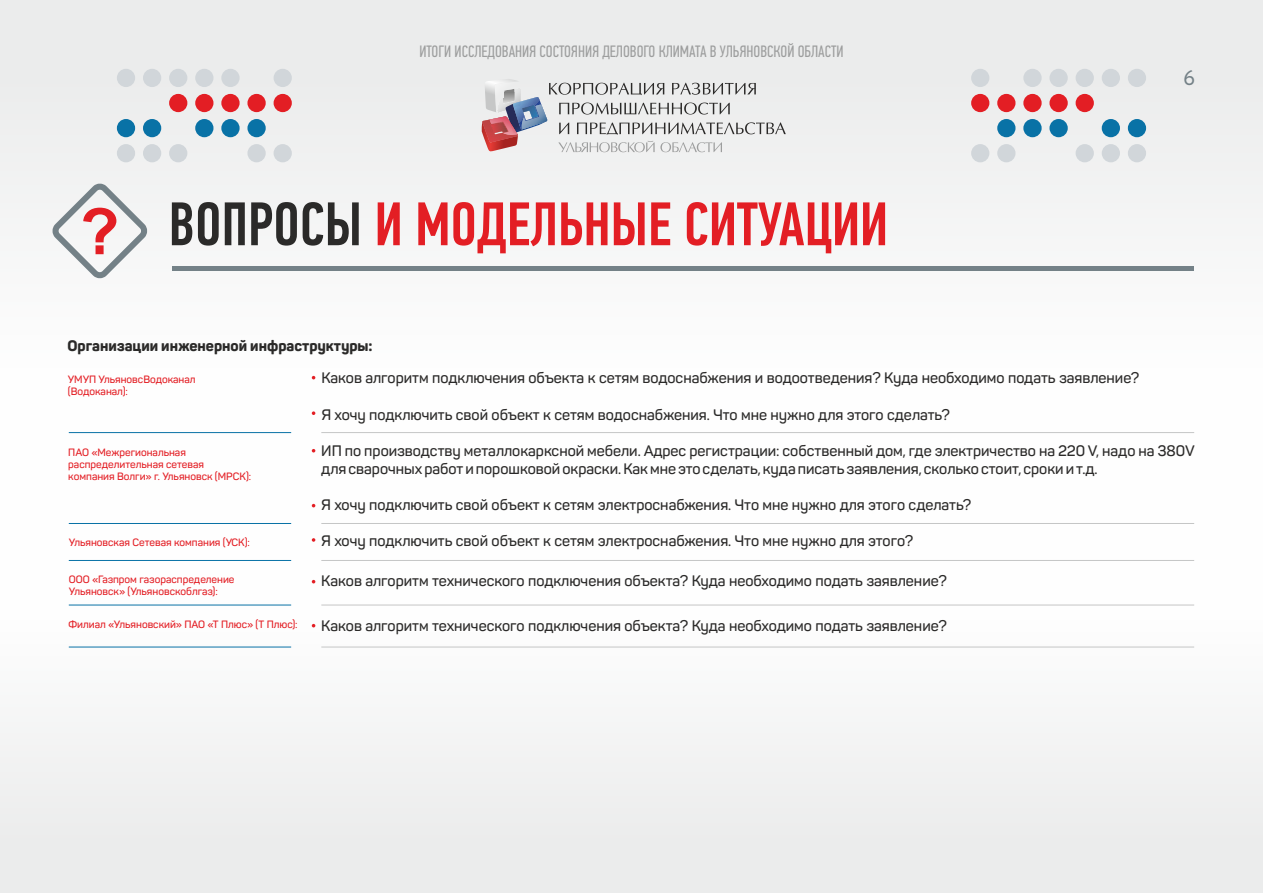
<style>
.page{position:relative;width:1263px;height:893px;background:#f7f7f7}
.page>*{position:absolute;margin:0;border:0;box-sizing:border-box;transform-origin:0 0}
.t1{font:500 61.5px "PF Din Text Comp Pro";color:#e31e24}
.t2{font:21px "Circe";color:#748187}
.t3{font:16.5px "PF Din Text Comp Pro";color:#9d9e9e}
.t4{font:600 15px/17.9px "Panton";color:#2b2a29}
.t5{font:800 15px "Panton";color:#2b2a29}
.t6{font:600 10.5px/12px "Panton";color:#e31e24}
.s1{color:#2b2a29}
</style>
<div class="page">
<svg style="left:481px;top:79px;width:305px;height:73px"></svg>
<div style="left:274px;top:69px;width:18px;height:18px;background:#d1d6da;border-radius:50%"></div>
<div style="left:274px;top:94px;width:18px;height:18px;background:#e31e24;border-radius:50%"></div>
<div style="left:247px;top:94px;width:19px;height:18px;background:#e31e24;border-radius:50%"></div>
<div style="left:247px;top:119px;width:19px;height:18px;background:#0972a6;border-radius:50%"></div>
<div style="left:221px;top:119px;width:19px;height:18px;background:#0972a6;border-radius:50%"></div>
<div style="left:274px;top:144px;width:18px;height:18px;background:#d1d6da;border-radius:50%"></div>
<div style="left:247px;top:144px;width:19px;height:18px;background:#d1d6da;border-radius:50%"></div>
<div style="left:169px;top:144px;width:18px;height:18px;background:#d1d6da;border-radius:50%"></div>
<div style="left:143px;top:144px;width:18px;height:18px;background:#d1d6da;border-radius:50%"></div>
<div style="left:117px;top:144px;width:18px;height:18px;background:#d1d6da;border-radius:50%"></div>
<div style="left:195px;top:119px;width:18px;height:18px;background:#0972a6;border-radius:50%"></div>
<div style="left:143px;top:119px;width:18px;height:18px;background:#0972a6;border-radius:50%"></div>
<div style="left:117px;top:119px;width:18px;height:18px;background:#0972a6;border-radius:50%"></div>
<div style="left:221px;top:94px;width:19px;height:18px;background:#e31e24;border-radius:50%"></div>
<div style="left:195px;top:94px;width:18px;height:18px;background:#e31e24;border-radius:50%"></div>
<div style="left:169px;top:94px;width:18px;height:18px;background:#e31e24;border-radius:50%"></div>
<div style="left:221px;top:69px;width:19px;height:18px;background:#d1d6da;border-radius:50%"></div>
<div style="left:195px;top:69px;width:18px;height:18px;background:#d1d6da;border-radius:50%"></div>
<div style="left:169px;top:69px;width:18px;height:18px;background:#d1d6da;border-radius:50%"></div>
<div style="left:143px;top:69px;width:18px;height:18px;background:#d1d6da;border-radius:50%"></div>
<div style="left:117px;top:69px;width:18px;height:18px;background:#d1d6da;border-radius:50%"></div>
<div style="left:971px;top:69px;width:18px;height:18px;background:#d1d6da;border-radius:50%"></div>
<div style="left:971px;top:94px;width:18px;height:18px;background:#e31e24;border-radius:50%"></div>
<div style="left:997px;top:94px;width:18px;height:18px;background:#e31e24;border-radius:50%"></div>
<div style="left:997px;top:119px;width:18px;height:18px;background:#0972a6;border-radius:50%"></div>
<div style="left:1023px;top:119px;width:19px;height:18px;background:#0972a6;border-radius:50%"></div>
<div style="left:971px;top:144px;width:18px;height:18px;background:#d1d6da;border-radius:50%"></div>
<div style="left:997px;top:144px;width:18px;height:18px;background:#d1d6da;border-radius:50%"></div>
<div style="left:1075px;top:144px;width:19px;height:18px;background:#d1d6da;border-radius:50%"></div>
<div style="left:1102px;top:144px;width:18px;height:18px;background:#d1d6da;border-radius:50%"></div>
<div style="left:1128px;top:144px;width:18px;height:18px;background:#d1d6da;border-radius:50%"></div>
<div style="left:1049px;top:119px;width:19px;height:18px;background:#0972a6;border-radius:50%"></div>
<div style="left:1102px;top:119px;width:18px;height:18px;background:#0972a6;border-radius:50%"></div>
<div style="left:1128px;top:119px;width:18px;height:18px;background:#0972a6;border-radius:50%"></div>
<div style="left:1023px;top:94px;width:19px;height:18px;background:#e31e24;border-radius:50%"></div>
<div style="left:1049px;top:94px;width:19px;height:18px;background:#e31e24;border-radius:50%"></div>
<div style="left:1075px;top:94px;width:19px;height:18px;background:#e31e24;border-radius:50%"></div>
<div style="left:1023px;top:69px;width:19px;height:18px;background:#d1d6da;border-radius:50%"></div>
<div style="left:1049px;top:69px;width:19px;height:18px;background:#d1d6da;border-radius:50%"></div>
<div style="left:1075px;top:69px;width:19px;height:18px;background:#d1d6da;border-radius:50%"></div>
<div style="left:1102px;top:69px;width:18px;height:18px;background:#d1d6da;border-radius:50%"></div>
<div style="left:1128px;top:69px;width:18px;height:18px;background:#d1d6da;border-radius:50%"></div>
<div style="left:172px;top:266px;width:1022px;height:5px;background:#748187"></div>
<svg style="left:52px;top:183px;width:96px;height:96px"></svg>
<hr style="left:69px;top:432px;width:222px;height:1px;background:#0972a6">
<hr style="left:69px;top:523px;width:222px;height:1px;background:#0972a6">
<hr style="left:69px;top:560px;width:222px;height:1px;background:#0972a6">
<hr style="left:69px;top:605px;width:222px;height:1px;background:#0972a6">
<hr style="left:69px;top:647px;width:222px;height:1px;background:#0972a6">
<svg style="left:312px;top:411px;width:3px;height:4px"></svg>
<hr style="left:321px;top:432px;width:873px;height:1px;background:#c5c6c6">
<hr style="left:321px;top:523px;width:873px;height:1px;background:#c5c6c6">
<svg style="left:312px;top:538px;width:3px;height:4px"></svg>
<hr style="left:321px;top:560px;width:873px;height:1px;background:#c5c6c6">
<hr style="left:321px;top:605px;width:873px;height:1px;background:#c5c6c6">
<hr style="left:321px;top:647px;width:873px;height:1px;background:#c5c6c6">
<p class="t3" style="left:419px;top:45px;width:426px">ИТОГИ ИССЛЕДОВАНИЯ СОСТОЯНИЯ ДЕЛОВОГО КЛИМАТА В УЛЬЯНОВСКОЙ ОБЛАСТИ</p>
<h1 class="t1" style="left:169px;top:199px;width:721px"><span class="s1">ВОПРОСЫ</span> И МОДЕЛЬНЫЕ СИТУАЦИИ</h1>
<h2 class="t2" style="left:1183px;top:69px;width:13px">6</h2>
<p class="t5" style="left:67px;top:340px;width:307px">Организации инженерной инфраструктуры:</p>
<p class="t6" style="left:68px;top:375px;width:129px">УМУП УльяновсВодоканал (Водоканал):</p>
<p class="t4" style="left:321px;top:370px;width:819px">Каков алгоритм подключения объекта к сетям водоснабжения и водоотведения? Куда необходимо подать заявление?</p>
<p class="t4" style="left:321px;top:407px;width:630px">Я хочу подключить свой объект к сетям водоснабжения. Что мне нужно для этого сделать?</p>
<p class="t4" style="left:321px;top:443px;width:875px">ИП по производству металлокарксной мебели. Адрес регистрации: собственный дом, где электричество на 220 V, надо на 380V для сварочных работ и порошковой окраски. Как мне это сделать, куда писать заявления, сколько стоит, сроки и т.д.</p>
<p class="t4" style="left:321px;top:497px;width:652px">Я хочу подключить свой объект к сетям электроснабжения. Что мне нужно для этого сделать?</p>
<p class="t4" style="left:321px;top:533px;width:593px">Я хочу подключить свой объект к сетям электроснабжения. Что мне нужно для этого?</p>
<p class="t4" style="left:321px;top:573px;width:627px">Каков алгоритм технического подключения объекта? Куда необходимо подать заявление?</p>
<p class="t4" style="left:321px;top:619px;width:627px">Каков алгоритм технического подключения объекта? Куда необходимо подать заявление?</p>
<p class="t6" style="left:68px;top:447px;width:184px">ПАО «Межрегиональная распределительная сетевая компания Волги» г. Ульяновск (МРСК):</p>
<p class="t6" style="left:69px;top:538px;width:183px">Ульяновская Сетевая компания (УСК):</p>
<p class="t6" style="left:69px;top:574px;width:167px">ООО «Газпром газораспределение<br>Ульяновск» (Ульяновскоблгаз):</p>
<p class="t6" style="left:69px;top:619px;width:231px">Филиал «Ульяновский» ПАО «Т Плюс» (Т Плюс):</p>
</div>
